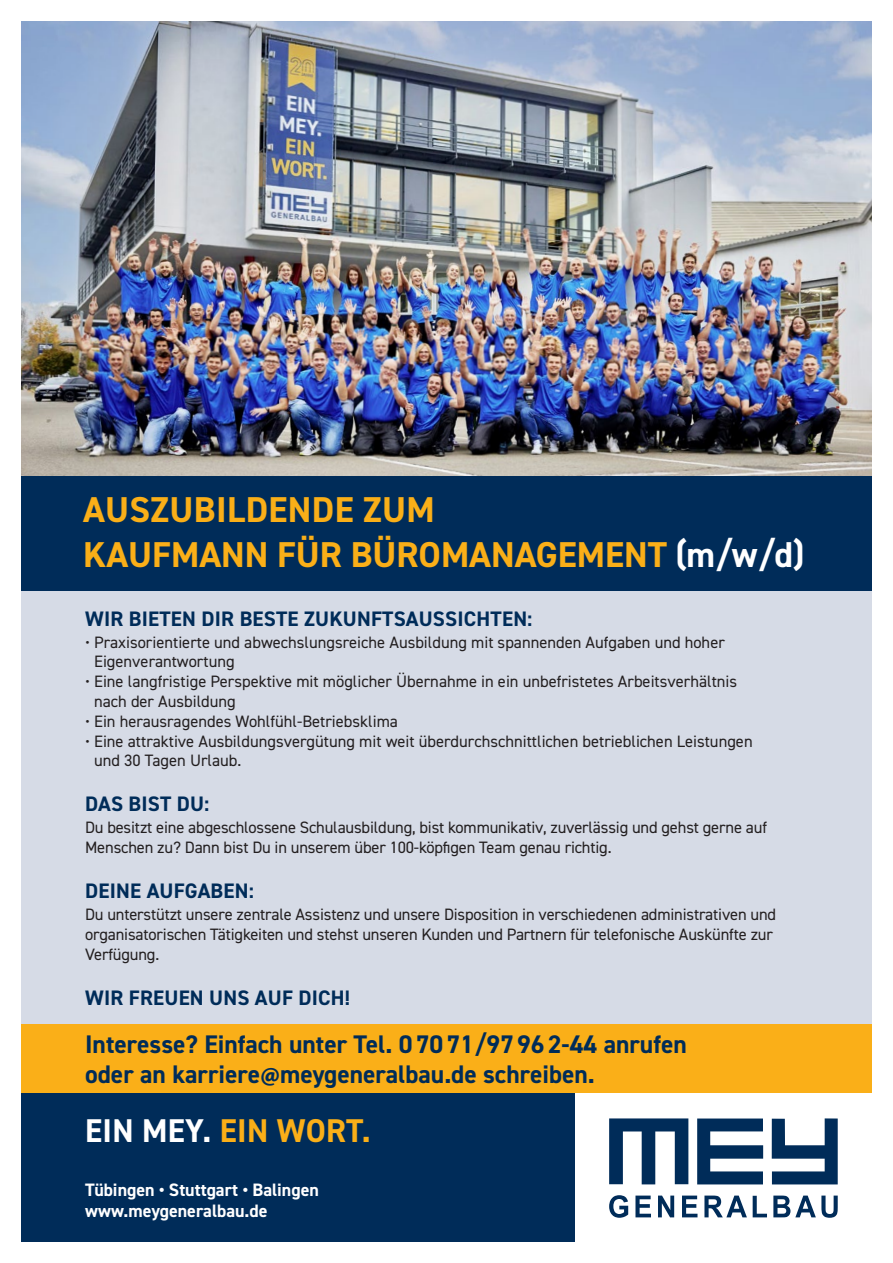
<style>
.page{position:relative;width:893px;height:1263px;background:#fff}
.page>*{position:absolute;margin:0;border:0;box-sizing:border-box;transform-origin:0 0}
.t1{font:700 36px/45px "DIN2014";color:#faaf18}
.t2{font:700 33px "DIN2014";letter-spacing:.01em;color:#faaf18}
.t3{font:700 25.5px "DIN2014";color:#002c59}
.t4{font:700 21px "DIN2014";letter-spacing:.01em;color:#002c59}
.t5{font:700 18px "DIN2014";color:#fff}
.t6{font:16.5px/19.8px "DIN2014";color:#231f20}
.s1{color:#fff}
.s2{font-family:"Myriad Pro";font-weight:900}
</style>
<div class="page">
<div style="left:21px;top:537px;width:851px;height:705px;background:#d6dbe6"></div>
<div style="left:21px;top:1025px;width:851px;height:68px;background:#faaf18"></div>
<img style="left:21px;top:21px;width:851px;height:455px">
<div style="left:21px;top:476px;width:851px;height:115px;background:#002c59"></div>
<div style="left:21px;top:1093px;width:851px;height:149px;background:#002c59"></div>
<div style="left:575px;top:1093px;width:297px;height:149px;background:#fff"></div>
<svg style="left:609px;top:1118px;width:79px;height:66px"></svg>
<svg style="left:697px;top:1118px;width:66px;height:66px"></svg>
<svg style="left:772px;top:1118px;width:66px;height:66px"></svg>
<svg style="left:609px;top:1195px;width:19px;height:23px"></svg>
<svg style="left:635px;top:1195px;width:16px;height:22px"></svg>
<svg style="left:658px;top:1195px;width:16px;height:22px"></svg>
<svg style="left:682px;top:1195px;width:15px;height:22px"></svg>
<svg style="left:704px;top:1195px;width:43px;height:22px"></svg>
<svg style="left:753px;top:1196px;width:14px;height:21px"></svg>
<svg style="left:773px;top:1195px;width:65px;height:23px"></svg>
<p class="t1" style="left:83px;top:486px;width:722px">AUSZUBILDENDE ZUM<br>KAUFMANN FÜR BÜROMANAGEMENT <span class="s1">(m/w/d)</span></p>
<p class="t4" style="left:85px;top:604px;width:449px">WIR BIETEN DIR BESTE ZUKUNFTSAUSSICHTEN:</p>
<p class="t6" style="left:94px;top:632px;width:632px;text-indent:-9px">• Praxisorientierte und abwechslungsreiche Ausbildung mit spannenden Aufgaben und hoher<br>Eigenverantwortung</p>
<p class="t6" style="left:94px;top:671px;width:645px;text-indent:-9px">• Eine langfristige Perspektive mit möglicher Übernahme in ein unbefristetes Arbeitsverhältnis nach der Ausbildung</p>
<p class="t6" style="left:85px;top:711px;width:315px">• Ein herausragendes Wohlfühl-Betriebsklima</p>
<p class="t6" style="left:94px;top:731px;width:660px;text-indent:-9px">• Eine attraktive Ausbildungsvergütung mit weit überdurchschnittlichen betrieblichen Leistungen und 30 Tagen Urlaub.</p>
<p class="t4" style="left:85px;top:790px;width:126px">DAS BIST DU:</p>
<p class="t6" style="left:85px;top:817px;width:683px">Du besitzt eine abgeschlossene Schulausbildung, bist kommunikativ, zuverlässig und gehst gerne auf</p>
<p class="t6" style="left:85px;top:837px;width:528px">Menschen zu? Dann bist Du in unserem über 100-köpfigen Team genau richtig.</p>
<p class="t4" style="left:85px;top:877px;width:170px">DEINE AUFGABEN:</p>
<p class="t6" style="left:85px;top:904px;width:693px">Du unterstützt unsere zentrale Assistenz und unsere Disposition in verschiedenen administrativen und organisatorischen Tätigkeiten und stehst unseren Kunden und Partnern für telefonische Auskünfte zur<br>Verfügung.</p>
<p class="t4" style="left:85px;top:983px;width:266px">WIR FREUEN UNS AUF DICH!</p>
<p class="t3" style="left:85px;top:1027px;width:603px">Interesse? Einfach unter Tel. 07071/97962-44 anrufen</p>
<p class="t3" style="left:85px;top:1057px;width:511px">oder an karriere<span class="s2">@</span>meygeneralbau.de schreiben.</p>
<p class="t2" style="left:85px;top:1109px;width:287px"><span class="s1">EIN MEY.</span> EIN WORT.</p>
<p class="t5" style="left:85px;top:1177px;width:235px">Tübingen • Stuttgart • Balingen</p>
<p class="t5" style="left:85px;top:1199px;width:184px">www.meygeneralbau.de</p>
</div>
